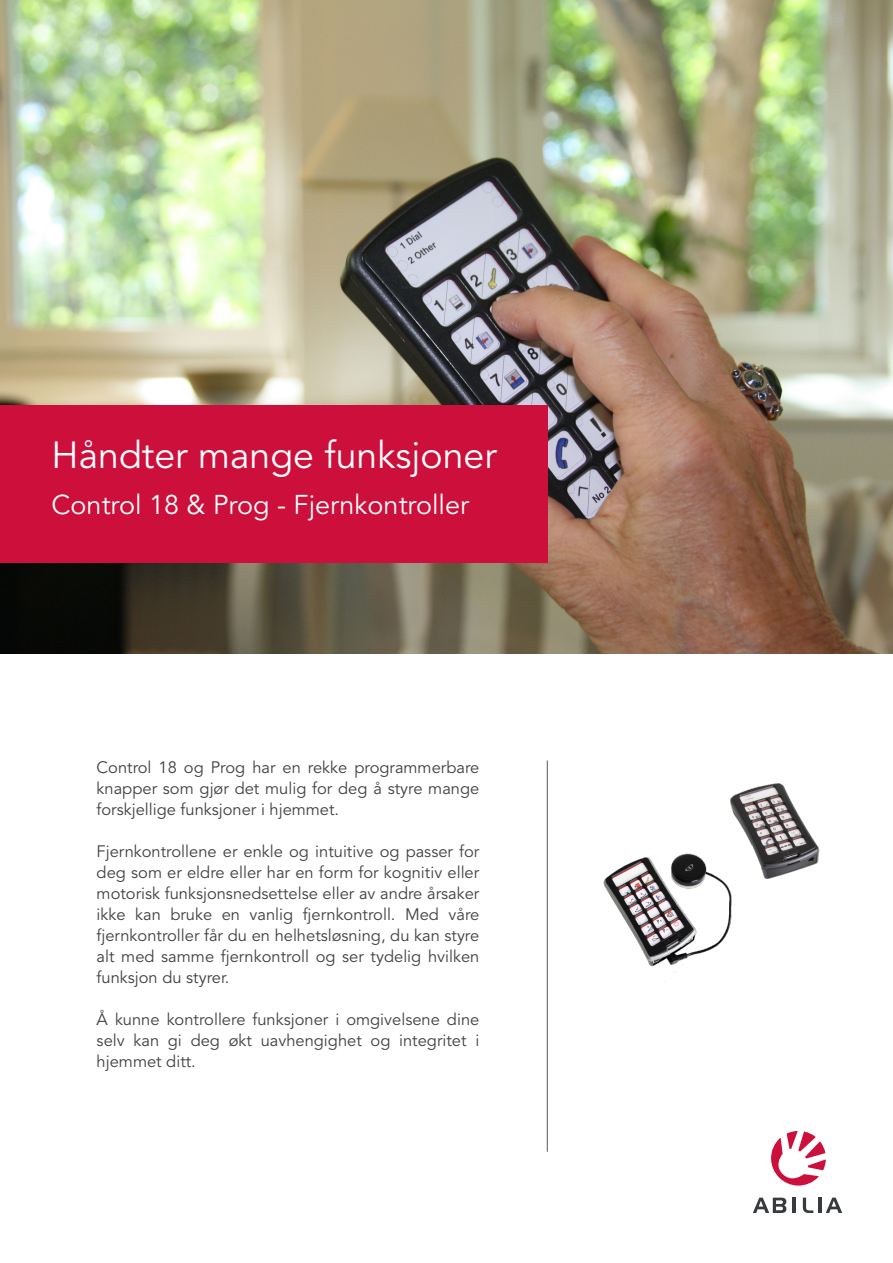
<style>
.page{position:relative;width:893px;height:1263px;background:#fff}
.page>*{position:absolute;margin:0;border:0;box-sizing:border-box;transform-origin:0 0}
.t1{font:37.5px "Avenir LT Std";color:#fff}
.t2{font:27px "Avenir LT Std";color:#fff}
.t3{font:16.5px/21px "Avenir LT Std";color:#414141;text-align:justify}
</style>
<div class="page">
<img style="left:0;top:0;width:893px;height:653px">
<div style="left:0;top:405px;width:548px;height:157px;background:#cd0f3b"></div>
<hr style="left:547px;top:760px;width:1px;height:392px;background:#57585a">
<svg style="left:753px;top:1197px;width:33px;height:16px"></svg>
<hr style="left:793px;top:1197px;width:3px;height:16px;background:#373b3d">
<svg style="left:803px;top:1197px;width:10px;height:16px"></svg>
<hr style="left:818px;top:1197px;width:4px;height:16px;background:#373b3d">
<svg style="left:826px;top:1197px;width:16px;height:16px"></svg>
<svg style="left:771px;top:1131px;width:55px;height:55px"></svg>
<img style="left:603px;top:853px;width:129px;height:114px">
<img style="left:728px;top:784px;width:92px;height:95px">
<h1 class="t1" style="left:52px;top:433px;width:447px">Håndter mange funksjoner</h1>
<h2 class="t2" style="left:52px;top:489px;width:419px">Control 18 &amp; Prog - Fjernkontroller</h2>
<p class="t3" style="left:97px;top:757px;width:384px">Control 18 og Prog har en rekke programmerbare knapper som gjør det mulig for deg å styre mange forskjellige funksjoner i hjemmet.</p>
<p class="t3" style="left:97px;top:841px;width:384px">Fjernkontrollene er enkle og intuitive og passer for deg som er eldre eller har en form for kognitiv eller motorisk funksjonsnedsettelse eller av andre årsaker ikke kan bruke en vanlig fjernkontroll. Med våre fjernkontroller får du en helhetsløsning, du kan styre alt med samme fjernkontroll og ser tydelig hvilken funksjon du styrer.</p>
<p class="t3" style="left:97px;top:1009px;width:384px">Å kunne kontrollere funksjoner i omgivelsene dine selv kan gi deg økt uavhengighet og integritet i hjemmet ditt.</p>
</div>
